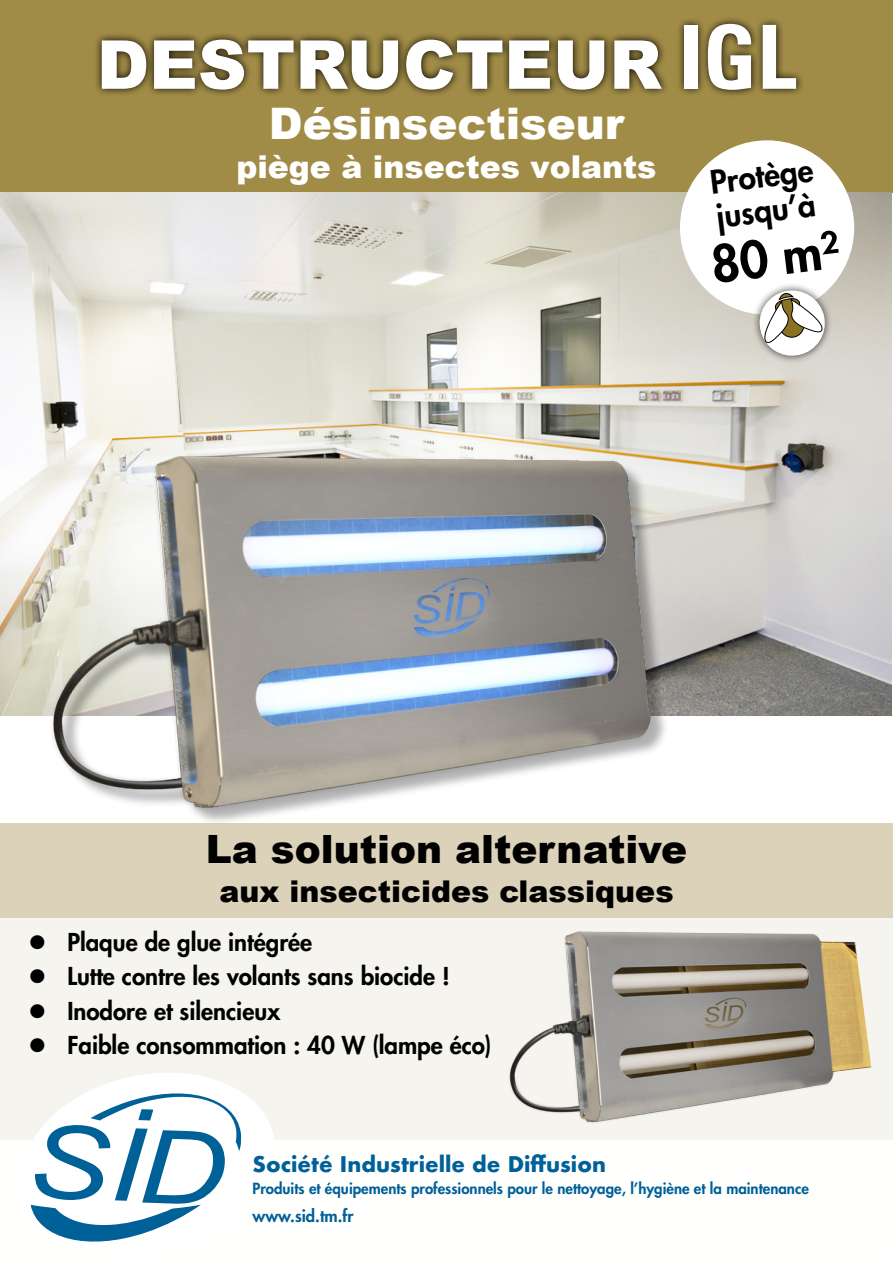
<style>
.page{position:relative;width:893px;height:1263px;background:#fff}
.page>*{position:absolute;margin:0;border:0;box-sizing:border-box;transform-origin:0 0}
.t1{font:900 67.5px "Arial";color:#fff}
.t2{font:800 49.5px "Futura";color:#000}
.t3{font:900 43.5px "Arial";color:#fff}
.t4{font:900 39px "Arial";color:#000}
.t5{font:900 31.5px "Arial";color:#fff}
.t6{font:800 31.5px/34.5px "Futura";color:#000}
.t7{font:900 30px "Arial";color:#000}
.t8{font:800 24px "Futura";color:#000}
.t9{font:700 21px "Futura";color:#006098}
.t10{font:800 16.5px "Futura";color:#006098}
.t11{font:800 15px "Futura";color:#006098}
.s1{font-family:"Univers";font-weight:700;font-stretch:condensed;font-size:88.5px}
</style>
<div class="page">
<div style="left:0;top:917px;width:893px;height:228px;background:#f6f4ee"></div>
<div style="left:0;top:0;width:893px;height:192px;background:#a18c47"></div>
<img style="left:0;top:192px;width:892px;height:523px">
<div style="left:93px;top:15px;width:711px;height:83px;background:#000;opacity:.96"></div>
<div style="left:0;top:823px;width:893px;height:94px;background:#dcd2b9"></div>
<div style="left:0;top:1140px;width:893px;height:123px;background:#fffffe"></div>
<svg style="left:30px;top:1073px;width:192px;height:133px"></svg>
<svg style="left:31px;top:1083px;width:243px;height:159px"></svg>
<div style="left:680px;top:140px;width:174px;height:175px;background:#fff;border-radius:50%"></div>
<svg style="left:812px;top:279px;width:27px;height:80px"></svg>
<img style="left:491px;top:917px;width:391px;height:206px">
<img style="left:0;top:247px;width:812px;height:575px">
<h1 class="t1" style="left:97px;top:16px;width:701px">DESTRUCTEUR <span class="s1">IGL</span></h1>
<h3 class="t3" style="left:269px;top:91px;width:357px">Désinsectiseur</h3>
<h3 class="t5" style="left:236px;top:143px;width:422px">piège à insectes volants</h3>
<h3 class="t6" style="left:708px;top:165px;width:105px;rotate:-7deg">Protège jusqu’à</h3>
<h2 class="t2" style="left:707px;top:232px;width:130px;rotate:-7deg">80 m²</h2>
<h3 class="t4" style="left:206px;top:821px;width:483px">La solution alternative</h3>
<p class="t7" style="left:219px;top:870px;width:456px">aux insecticides classiques</p>
<p class="t8" style="left:28px;top:926px;width:285px">● Plaque de glue intégrée</p>
<p class="t8" style="left:28px;top:960px;width:423px">● Lutte contre les volants sans biocide !</p>
<p class="t8" style="left:28px;top:995px;width:254px">● Inodore et silencieux</p>
<p class="t8" style="left:28px;top:1029px;width:465px">● Faible consommation : 40 W (lampe éco)</p>
<p class="t9" style="left:252px;top:1149px;width:355px">Société Industrielle de Diffusion</p>
<p class="t11" style="left:252px;top:1178px;width:558px">Produits et équipements professionnels pour le nettoyage, l’hygiène et la maintenance</p>
<p class="t10" style="left:252px;top:1205px;width:103px">www.sid.tm.fr</p>
</div>
